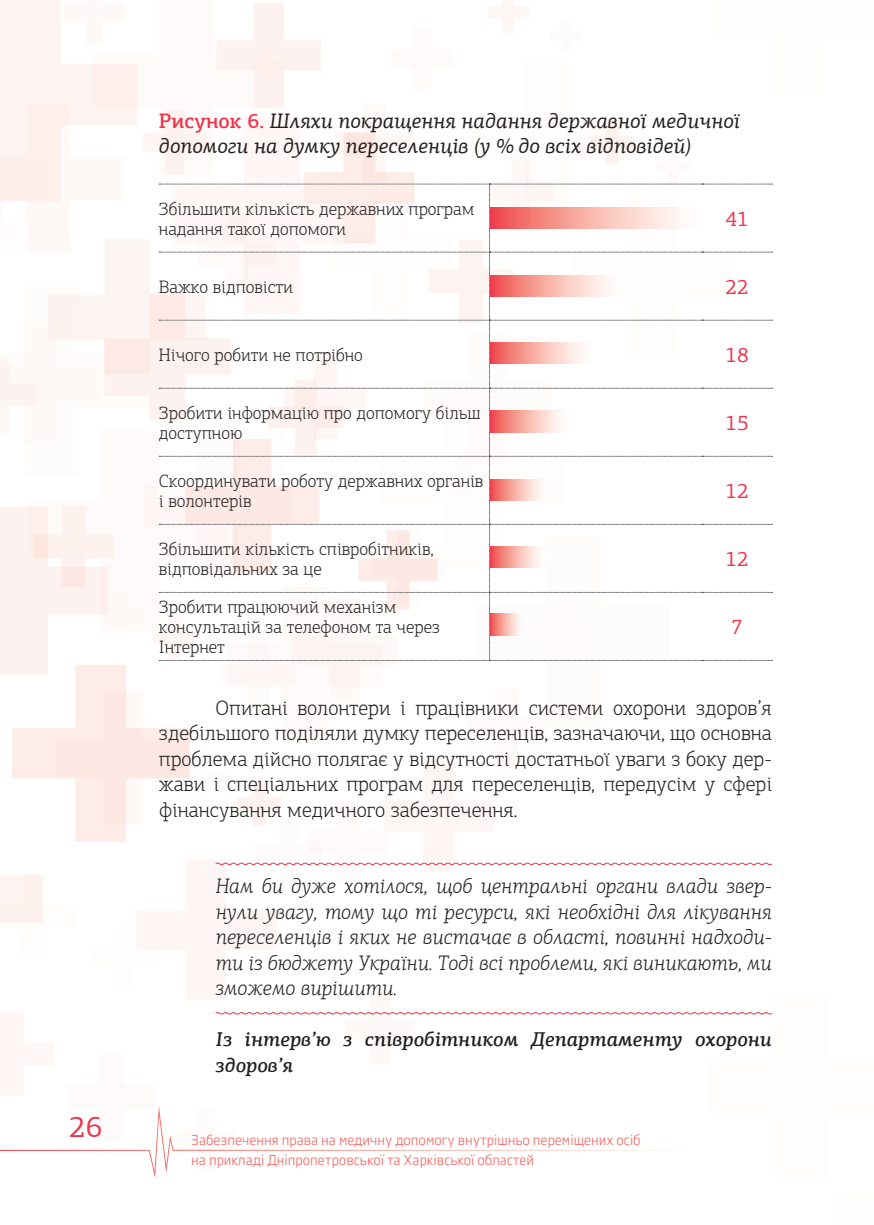
<style>
.page{position:relative;width:874px;height:1225px;background:#fff}
.page>*{position:absolute;margin:0;border:0;box-sizing:border-box;transform-origin:0 0}
.t1{font:30px "PF Agora Slab Pro";color:#ee354b}
.t2{font:300 21px/25.6px "PF Agora Slab Pro";color:#231f20;text-align:justify}
.t3{font:italic 300 21px/25.6px "PF Agora Slab Pro";color:#231f20;text-align:justify}
.t4{font:italic 21px/25.6px "PF Agora Slab Pro";color:#231f20}
.t5{font:21px "PF Agora Slab Pro";color:#ee354b}
.t6{font:italic 500 20px/25.6px "PF Agora Slab Pro";color:#231f20}
.t7{font:300 18px/20px "PF Agora Slab Pro";color:#231f20}
.t8{font:14px/20px "Swedbank Sans";color:#f16865}
.s1{font-weight:500;font-style:normal;color:#ee354b}
</style>
<div class="page">
<img style="left:0;top:0;width:773px;height:999px">
<svg style="left:0;top:1106px;width:660px;height:72px"></svg>
<svg style="left:215px;top:862px;width:557px;height:3px"></svg>
<svg style="left:215px;top:1012px;width:557px;height:3px"></svg>
<svg style="left:159px;top:184px;width:613px;height:477px"></svg>
<h1 class="t1" style="left:69px;top:1114px;width:35px">26</h1>
<p class="t4" style="left:159px;top:110px;width:582px"><span class="s1">Рисунок 6.</span> Шляхи покращення надання державної медичної допомоги на думку переселенців (у % до всіх відповідей)</p>
<p class="t7" style="left:159px;top:200px;width:317px">Збільшити кількість державних програм надання такої допомоги</p>
<p class="t5" style="left:725px;top:210px;width:25px">41</p>
<p class="t7" style="left:159px;top:278px;width:136px">Важко відповісти</p>
<p class="t5" style="left:725px;top:278px;width:25px">22</p>
<p class="t7" style="left:159px;top:346px;width:205px">Нічого робити не потрібно</p>
<p class="t5" style="left:725px;top:346px;width:25px">18</p>
<p class="t7" style="left:159px;top:404px;width:323px">Зробити інформацію про допомогу більш доступною</p>
<p class="t5" style="left:725px;top:414px;width:25px">15</p>
<p class="t7" style="left:159px;top:472px;width:326px">Скоординувати роботу державних органів і волонтерів</p>
<p class="t5" style="left:725px;top:482px;width:25px">12</p>
<p class="t7" style="left:159px;top:540px;width:276px">Збільшити кількість співробітників, відповідальних за це</p>
<p class="t5" style="left:725px;top:550px;width:25px">12</p>
<p class="t7" style="left:159px;top:598px;width:282px">Зробити працюючий механізм консультацій за телефоном та через<br>Інтернет</p>
<p class="t5" style="left:730px;top:618px;width:13px">7</p>
<p class="t2" style="left:159px;top:696px;width:614px;text-indent:57px">Опитані волонтери і працівники системи охорони здоров’я здебільшого поділяли думку переселенців, зазначаючи, що основна проблема дійсно полягає у відсутності достатньої уваги з боку дер&shy;жави і спеціальних програм для переселенців, передусім у сфері фінансування медичного забезпечення.</p>
<p class="t3" style="left:215px;top:875px;width:557px">Нам би дуже хотілося, щоб центральні органи влади звер&shy;нули увагу, тому що ті ресурси, які необхідні для лікування переселенців і яких не вистачає в області, повинні надходи&shy;ти із бюджету України. Тоді всі проблеми, які виникають, ми зможемо вирішити.</p>
<p class="t6" style="left:215px;top:1028px;width:557px">Із інтерв’ю з співробітником Департаменту охорони здоров’я</p>
<p class="t8" style="left:191px;top:1131px;width:450px">Забезпечення права на медичну допомогу внутрішньо переміщених осіб на прикладі Дніпропетровської та Харківської областей</p>
</div>
